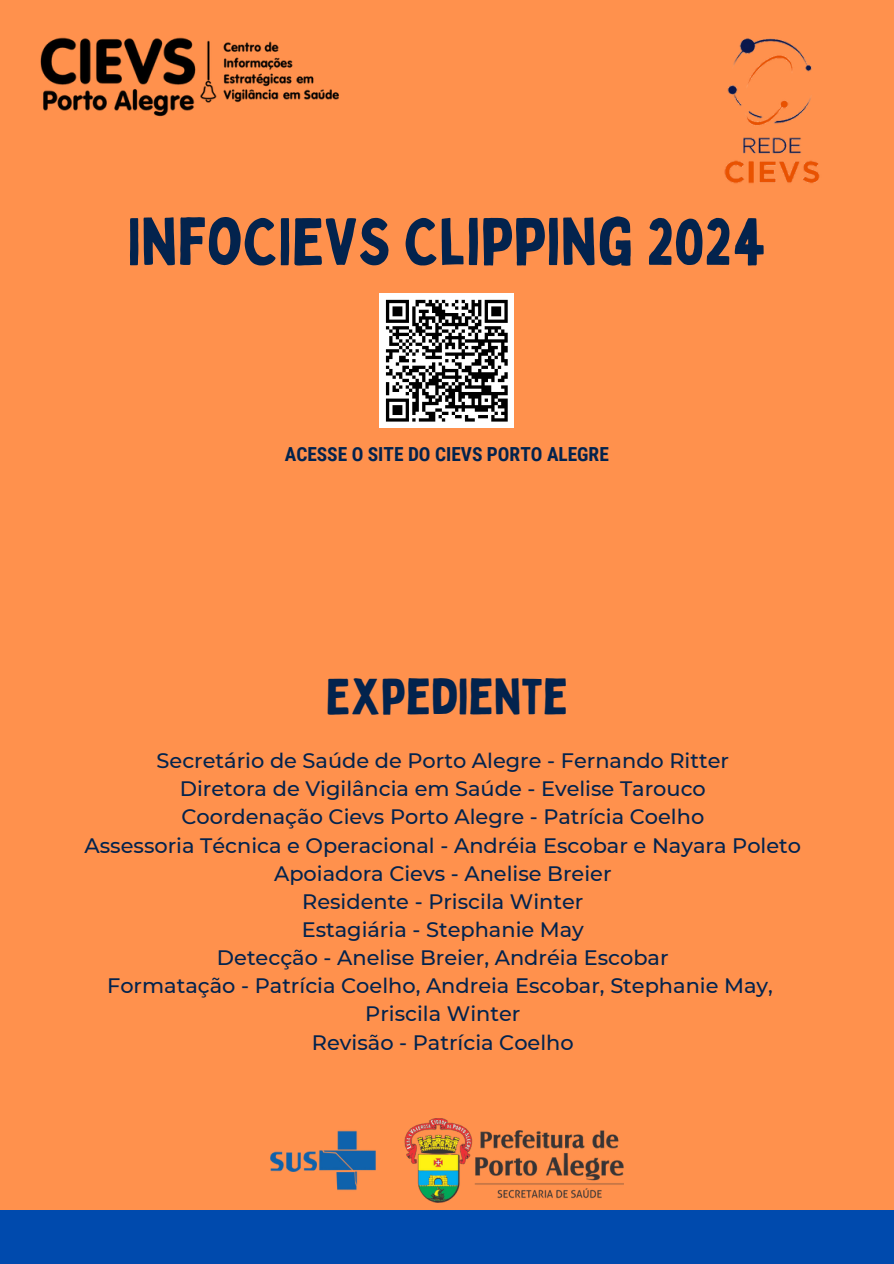
<style>
.page{position:relative;width:894px;height:1264px;background:#fff}
.page>*{position:absolute;margin:0;border:0;box-sizing:border-box;transform-origin:0 0}
.t1{font:65.25px "Bobby Jones";color:#03234d}
.t2{font:49.5px "Bobby Jones";color:#03234d}
.t3{font:500 20.85px "Montserrat";color:#03234d}
.t4{font:700 19.35px "Roboto Condensed";color:#03234d}
</style>
<div class="page">
<div style="left:0;top:0;width:893px;height:1263px;background:#ff914d"></div>
<img style="left:724px;top:38px;width:96px;height:146px">
<img style="left:40px;top:37px;width:299px;height:80px">
<div style="left:0;top:1210px;width:893px;height:53px;background:#004aad"></div>
<div style="left:379px;top:293px;width:135px;height:135px;background:#fff"></div>
<svg style="left:385px;top:299px;width:123px;height:123px"></svg>
<img style="left:270px;top:1118px;width:353px;height:84px">
<p class="t1" style="left:127px;top:200px;width:640px">INFOCIEVS CLIPPING 2024</p>
<p class="t4" style="left:285px;top:443px;width:325px">ACESSE O SITE DO CIEVS PORTO ALEGRE</p>
<p class="t2" style="left:326px;top:666px;width:243px">EXPEDIENTE</p>
<h3 class="t3" style="left:156px;top:748px;width:574px">Secretário de Saúde de Porto Alegre - Fernando Ritter</h3>
<h2 class="t3" style="left:180px;top:776px;width:527px">Diretora de Vigilância em Saúde - Evelise Tarouco</h2>
<p class="t3" style="left:181px;top:804px;width:524px">Coordenação Cievs Porto Alegre - Patrícia Coelho</p>
<p class="t3" style="left:84px;top:832px;width:717px">Assessoria Técnica e Operacional - Andréia Escobar e Nayara Poleto</p>
<p class="t3" style="left:274px;top:860px;width:339px">Apoiadora Cievs - Anelise Breier</p>
<p class="t3" style="left:302px;top:888px;width:283px">Residente - Priscila Winter</p>
<p class="t3" style="left:301px;top:916px;width:284px">Estagiária - Stephanie May</p>
<p class="t3" style="left:217px;top:944px;width:453px">Detecção - Anelise Breier, Andréia Escobar</p>
<p class="t3" style="left:107px;top:973px;width:667px">Formatação - Patrícia Coelho, Andreia Escobar, Stephanie May,</p>
<p class="t3" style="left:365px;top:1001px;width:157px">Priscila Winter</p>
<p class="t3" style="left:312px;top:1029px;width:263px">Revisão - Patrícia Coelho</p>
</div>
